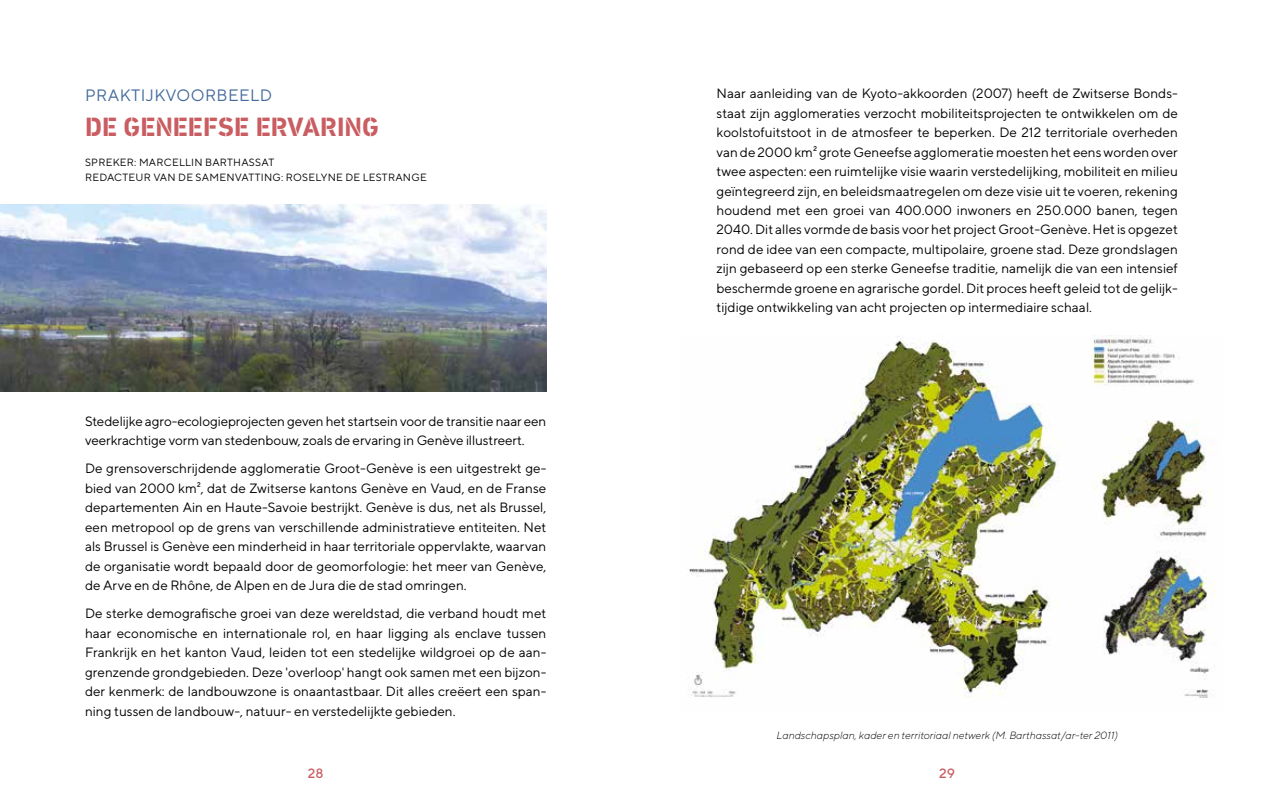
<style>
.page{position:relative;width:1263px;height:808px;background:#fff}
.page>*{position:absolute;margin:0;border:0;box-sizing:border-box;transform-origin:0 0}
.t1{font:700 27px "DIN Next Stencil";color:#c95d61}
.t2{font:16.5px "TT Norms";letter-spacing:.025em;color:#436b9b}
.t3{font:13.5px/19.5px "TT Norms";color:#000;text-align:justify}
.t4{font:500 13.5px "TT Norms";color:#c95d61}
.t5{font:10.5px/15px "TT Norms";letter-spacing:.025em;color:#000}
.t6{font:italic 300 10.5px "TT Norms";color:#000}
</style>
<div class="page">
<img style="left:0;top:204px;width:546px;height:187px">
<img style="left:689px;top:336px;width:526px;height:362px">
<p class="t2" style="left:85px;top:85px;width:189px">PRAKTIJKVOORBEELD</p>
<h1 class="t1" style="left:85px;top:111px;width:295px">DE GENEEFSE ERVARING</h1>
<p class="t5" style="left:85px;top:155px;width:343px">SPREKER: MARCELLIN BARTHASSAT<br>REDACTEUR VAN DE SAMENVATTING: ROSELYNE DE LESTRANGE</p>
<p class="t3" style="left:85px;top:411px;width:463px">Stedelijke agro-ecologieprojecten geven het startsein voor de transitie naar een veerkrachtige vorm van stedenbouw, zoals de ervaring in Genève illustreert.</p>
<p class="t3" style="left:85px;top:459px;width:463px">De grensoverschrijdende agglomeratie Groot-Genève is een uitgestrekt ge&shy;bied van 2000 km², dat de Zwitserse kantons Genève en Vaud, en de Franse departementen Ain en Haute-Savoie bestrijkt. Genève is dus, net als Brussel, een metropool op de grens van verschillende administratieve entiteiten. Net als Brussel is Genève een minderheid in haar territoriale oppervlakte, waarvan de organisatie wordt bepaald door de geomorfologie: het meer van Genève, de Arve en de Rhône, de Alpen en de Jura die de stad omringen.</p>
<p class="t3" style="left:85px;top:604px;width:463px">De sterke demografische groei van deze wereldstad, die verband houdt met haar economische en internationale rol, en haar ligging als enclave tussen Frankrijk en het kanton Vaud, leiden tot een stedelijke wildgroei op de aan&shy;grenzende grondgebieden. Deze 'overloop' hangt ook samen met een bijzon&shy;der kenmerk: de landbouwzone is onaantastbaar. Dit alles creëert een span&shy;ning tussen de landbouw-, natuur- en verstedelijkte gebieden.</p>
<p class="t3" style="left:716px;top:83px;width:463px">Naar aanleiding van de Kyoto-akkoorden (2007) heeft de Zwitserse Bonds&shy;staat zijn agglomeraties verzocht mobiliteitsprojecten te ontwikkelen om de koolstofuitstoot in de atmosfeer te beperken. De 212 territoriale overheden van de 2000 km² grote Geneefse agglomeratie moesten het eens worden over twee aspecten: een ruimtelijke visie waarin verstedelijking, mobiliteit en milieu geïntegreerd zijn, en beleidsmaatregelen om deze visie uit te voeren, rekening houdend met een groei van 400.000 inwoners en 250.000 banen, tegen 2040. Dit alles vormde de basis voor het project Groot-Genève. Het is opgezet rond de idee van een compacte, multipolaire, groene stad. Deze grondslagen zijn gebaseerd op een sterke Geneefse traditie, namelijk die van een intensief beschermde groene en agrarische gordel. Dit proces heeft geleid tot de gelijk&shy;tijdige ontwikkeling van acht projecten op intermediaire schaal.</p>
<p class="t6" style="left:776px;top:729px;width:343px">Landschapsplan, kader en territoriaal netwerk (M. Barthassat/ar-ter 2011)</p>
<p class="t4" style="left:308px;top:765px;width:17px">28</p>
<p class="t4" style="left:939px;top:765px;width:17px">29</p>
</div>
